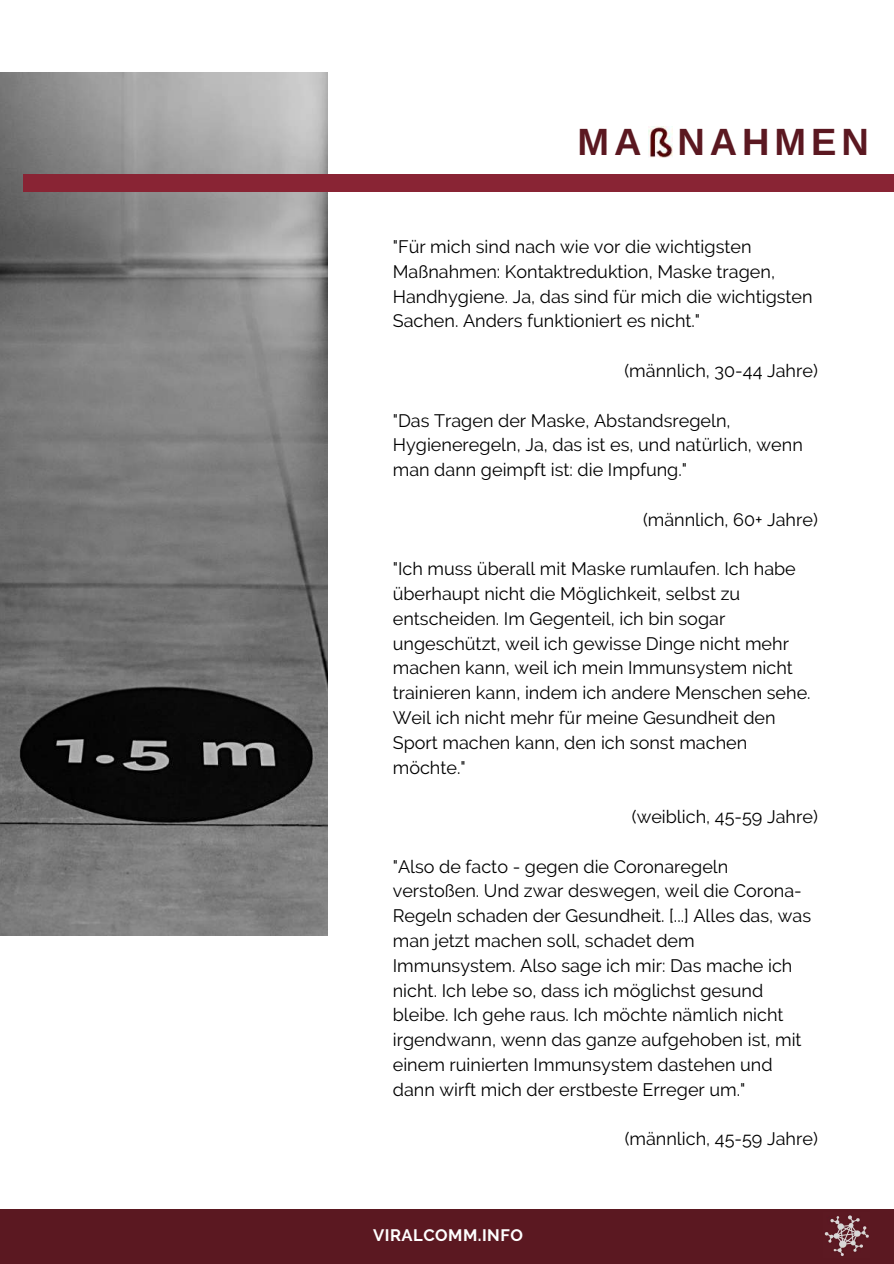
<style>
.page{position:relative;width:894px;height:1264px;background:#fff}
.page>*{position:absolute;margin:0;border:0;box-sizing:border-box;transform-origin:0 0}
.t1{font:700 37.95px "Arimo";letter-spacing:.13em;color:#5b1821}
.t2{font:18px/24.8px "Raleway";color:#000}
.t3{font:700 16.5px "Raleway";letter-spacing:.03em;color:#fff}
</style>
<div class="page">
<img style="left:0;top:73px;width:327px;height:862px">
<div style="left:24px;top:175px;width:869px;height:17px;background:#892434"></div>
<div style="left:0;top:1209px;width:893px;height:54px;background:#5b1821"></div>
<img style="left:824px;top:1215px;width:44px;height:41px">
<img style="left:648px;top:126px;width:23px;height:32px">
<h1 class="t1" style="left:577px;top:121px;width:293px">MA NAHMEN</h1>
<p class="t2" style="left:392px;top:234px;width:421px">"Für mich sind nach wie vor die wichtigsten Maßnahmen: Kontaktreduktion, Maske tragen, Handhygiene. Ja, das sind für mich die wichtigsten Sachen. Anders funktioniert es nicht."</p>
<p class="t2" style="left:624px;top:358px;width:195px">(männlich, 30-44 Jahre)</p>
<p class="t2" style="left:392px;top:408px;width:411px">"Das Tragen der Maske, Abstandsregeln,<br>Hygieneregeln, Ja, das ist es, und natürlich, wenn man dann geimpft ist: die Impfung."</p>
<p class="t2" style="left:642px;top:507px;width:176px">(männlich, 60+ Jahre)</p>
<p class="t2" style="left:392px;top:556px;width:419px">"Ich muss überall mit Maske rumlaufen. Ich habe überhaupt nicht die Möglichkeit, selbst zu entscheiden. Im Gegenteil, ich bin sogar ungeschützt, weil ich gewisse Dinge nicht mehr machen kann, weil ich mein Immunsystem nicht trainieren kann, indem ich andere Menschen sehe.<br>Weil ich nicht mehr für meine Gesundheit den Sport machen kann, den ich sonst machen möchte."</p>
<p class="t2" style="left:631px;top:804px;width:187px">(weiblich, 45-59 Jahre)</p>
<p class="t2" style="left:392px;top:854px;width:420px">"Also de facto - gegen die Coronaregeln verstoßen. Und zwar deswegen, weil die Corona-Regeln schaden der Gesundheit. [...] Alles das, was man jetzt machen soll, schadet dem Immunsystem. Also sage ich mir: Das mache ich nicht. Ich lebe so, dass ich möglichst gesund bleibe. Ich gehe raus. Ich möchte nämlich nicht irgendwann, wenn das ganze aufgehoben ist, mit einem ruinierten Immunsystem dastehen und dann wirft mich der erstbeste Erreger um."</p>
<p class="t2" style="left:624px;top:1126px;width:195px">(männlich, 45-59 Jahre)</p>
<p class="t3" style="left:373px;top:1225px;width:151px">VIRALCOMM.INFO</p>
</div>
